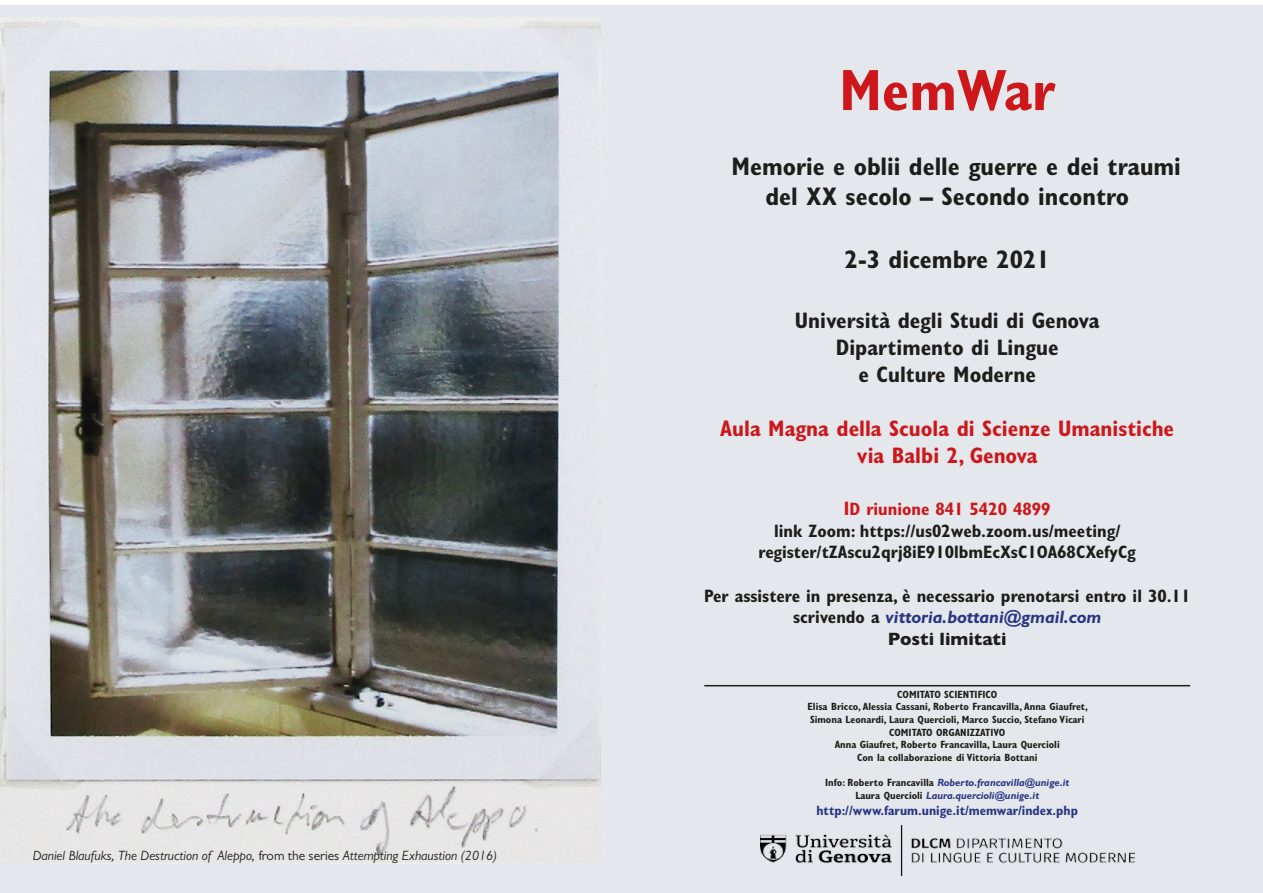
<style>
.page{position:relative;width:1263px;height:893px;background:#fff}
.page>*{position:absolute;margin:0;border:0;box-sizing:border-box;transform-origin:0 0}
.t1{font:700 condensed 58.5px "Gill Sans MT Pro";color:#cd171a}
.t2{font:700 condensed 25.5px/30.6px "Gill Sans MT Pro";color:#1d1d1b}
.t3{font:700 condensed 22.5px/27px "Gill Sans MT Pro";color:#1d1d1b;text-align:center}
.t4{font:700 condensed 22.5px/27px "Gill Sans MT Pro";color:#cd171a;text-align:center}
.t5{font:700 condensed 18px/21.6px "Gill Sans MT Pro";color:#1d1d1b;text-align:center}
.t6{font:italic 13.5px "Gill Sans MT Pro";color:#1d1d1b}
.t7{font:700 condensed 13.5px "Gill Sans MT Pro";color:#283583}
.t8{font:700 condensed 10.5px/12.6px "Gill Sans MT Pro";color:#1d1d1b;text-align:center}
.t9{font:italic 700 10.5px/12.6px "Gill Sans MT Pro";color:#283583;text-align:center}
.s1{font-style:normal}
.s2{font-size:19.5px;color:#cd171a}
.s3{color:#cd171a}
.s4{font-style:italic;font-stretch:normal;color:#283583}
.s5{font-weight:800;font-stretch:normal}
.s6{font-style:normal;font-stretch:condensed;color:#1d1d1b}
</style>
<div class="page">
<div style="left:0;top:5px;width:1263px;height:888px;background:#e4e7ec"></div>
<img style="left:0;top:17px;width:601px;height:847px">
<hr style="left:704px;top:685px;width:486px;height:1px;background:#1d1d1b">
<img style="left:760px;top:825px;width:374px;height:50px">
<p class="t6" style="left:33px;top:847px;width:466px">Daniel Blaufuks, The Destruction of Aleppo, <span class="s1">from the series</span> Attempting Exhaustion (2016)</p>
<h1 class="t1" style="left:839px;top:56px;width:218px">MemWar</h1>
<h2 class="t2" style="left:765px;top:151px;width:417px;text-indent:-34px">Memorie e oblii delle guerre e dei traumi del XX secolo – Secondo incontro</h2>
<h2 class="t2" style="left:845px;top:244px;width:206px">2-3 dicembre 2021</h2>
<h3 class="t3" style="left:795px;top:307px;width:306px">Università degli Studi di Genova<br>Dipartimento di Lingue<br>e Culture Moderne</h3>
<h3 class="t4" style="left:720px;top:415px;width:455px">Aula Magna della Scuola di Scienze Umanistiche via Balbi 2, Genova</h3>
<h3 class="t5" style="left:758px;top:498px;width:379px"><span class="s2">I</span><span class="s3">D riunione 841 5420 4899<br></span>link Zoom: https://us02web.zoom.us/meeting/ register/tZAscu2qrj8iE910lbmEcXsC1OA68CXefyCg</h3>
<h3 class="t5" style="left:704px;top:584px;width:488px">Per assistere in presenza, è necessario prenotarsi entro il 30.11 scrivendo a <span class="s4">vittoria.bottani@gmail.com<br></span><span class="s5">Posti limitati</span></h3>
<p class="t8" style="left:808px;top:688px;width:282px">COMITATO SCIENTIFICO<br>Elisa Bricco, Alessia Cassani, Roberto Francavilla, Anna Giaufret, Simona Leonardi, Laura Quercioli, Marco Succio, Stefano Vicari COMITATO ORGANIZZATIVO<br>Anna Giaufret, Roberto Francavilla, Laura Quercioli<br>Con la collaborazione di Vittoria Bottani</p>
<p class="t9" style="left:825px;top:776px;width:246px"><span class="s6">Info: Roberto Francavilla</span> Roberto.francavilla@unige.it<br><span class="s6">Laura Quercioli</span> Laura.quercioli@unige.it</p>
<p class="t7" style="left:816px;top:802px;width:263px">http://www.farum.unige.it/memwar/index.php</p>
</div>
